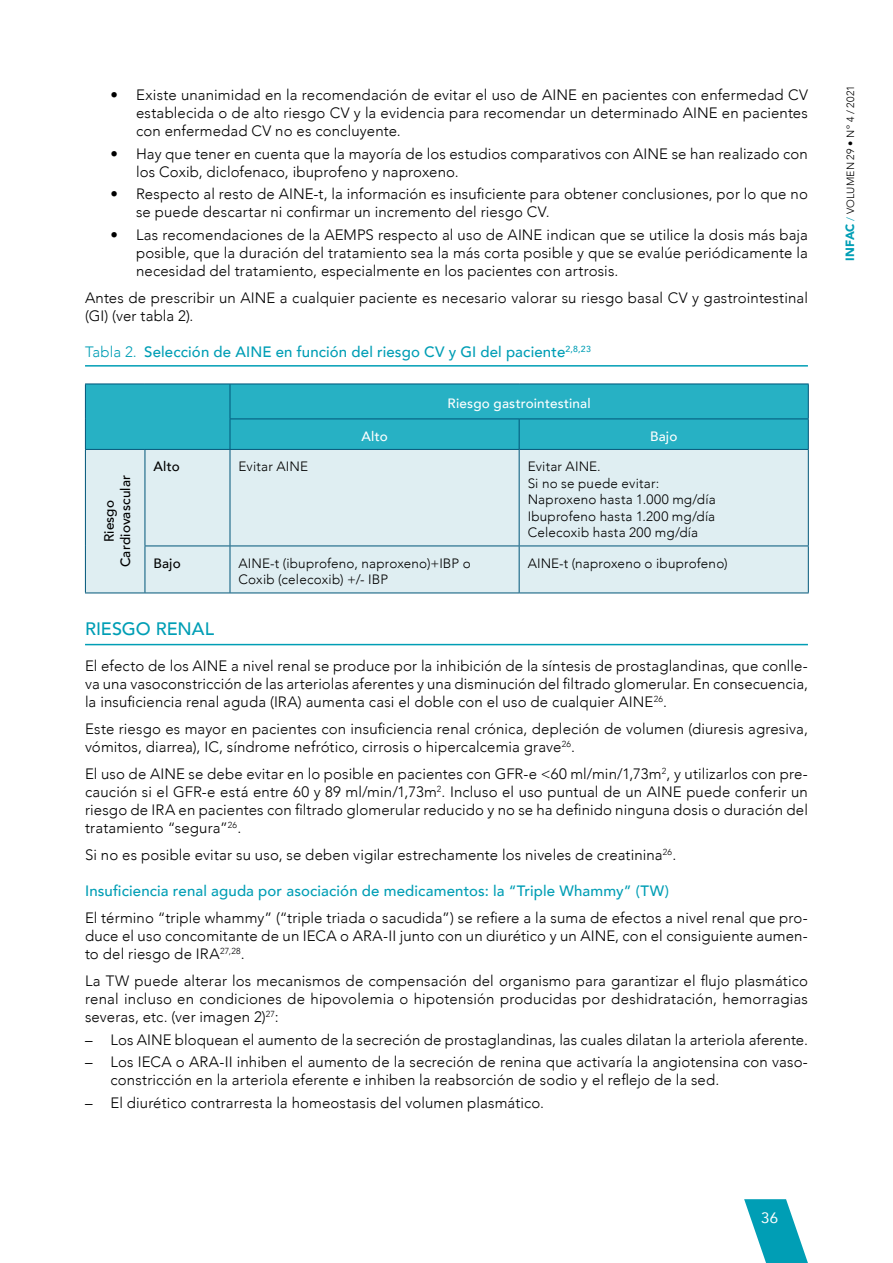
<style>
.page{position:relative;width:893px;height:1263px;background:#fff}
.page>*{position:absolute;margin:0;border:0;box-sizing:border-box;transform-origin:0 0}
.Titulo2{font:500 18px "Avenir";color:#009eb5}
.Texto_general{font:300 15px/18px "Avenir";letter-spacing:.01em;color:#000;text-align:justify}
.Titulo3{font:500 15px "Avenir";letter-spacing:.01em;color:#009eb5}
.TABLA_titulo{font:500 15px "Avenir";letter-spacing:.01em;color:#009eb5}
.t1{font:15px "Avenir";color:#fff}
.TABLA_texto{font:300 13.5px/16.5px "Avenir";letter-spacing:.015em;color:#000}
.TABLA_cabecera{font:500 13.5px "Avenir";letter-spacing:.015em;color:#fff}
.TABLA_texto-2{font:500 13.5px/16.5px "Avenir";letter-spacing:.015em;color:#000;text-align:center}
.t2{font:300 10.5px "Avenir";letter-spacing:.02em;color:#000}
.s1{font-weight:300}
.s2{font-weight:900;font-size:12px;color:#009eb5}
.s3{color:#009eb5}
</style>
<div class="page">
<hr style="left:85px;top:365px;width:723px;height:2px;background:#009eb5">
<hr style="left:85px;top:644px;width:723px;height:1px;background:#009eb5">
<div style="left:86px;top:385px;width:722px;height:64px;background:#27b1c4"></div>
<div style="left:86px;top:450px;width:722px;height:143px;background:#dfeef2"></div>
<hr style="left:85px;top:384px;width:60px;height:1px;background:#005679">
<hr style="left:85px;top:384px;width:1px;height:35px;background:#005679">
<hr style="left:145px;top:384px;width:85px;height:1px;background:#005679">
<hr style="left:230px;top:384px;width:289px;height:1px;background:#005679">
<hr style="left:230px;top:384px;width:1px;height:34px;background:#005679">
<hr style="left:519px;top:384px;width:290px;height:1px;background:#005679">
<hr style="left:808px;top:384px;width:1px;height:34px;background:#005679">
<hr style="left:85px;top:419px;width:1px;height:30px;background:#005679">
<hr style="left:230px;top:418px;width:289px;height:1px;background:#005679">
<hr style="left:230px;top:419px;width:1px;height:30px;background:#005679">
<hr style="left:519px;top:418px;width:290px;height:1px;background:#005679">
<hr style="left:519px;top:419px;width:1px;height:30px;background:#005679">
<hr style="left:808px;top:419px;width:1px;height:30px;background:#005679">
<hr style="left:85px;top:449px;width:60px;height:1px;background:#005679">
<hr style="left:85px;top:450px;width:1px;height:96px;background:#005679">
<hr style="left:145px;top:449px;width:85px;height:1px;background:#005679">
<hr style="left:145px;top:450px;width:1px;height:96px;background:#005679">
<hr style="left:230px;top:449px;width:289px;height:1px;background:#005679">
<hr style="left:230px;top:450px;width:1px;height:96px;background:#005679">
<hr style="left:519px;top:449px;width:290px;height:1px;background:#005679">
<hr style="left:519px;top:450px;width:1px;height:96px;background:#005679">
<hr style="left:808px;top:450px;width:1px;height:96px;background:#005679">
<hr style="left:85px;top:546px;width:1px;height:47px;background:#005679">
<hr style="left:145px;top:546px;width:85px;height:1px;background:#005679">
<hr style="left:145px;top:546px;width:1px;height:47px;background:#005679">
<hr style="left:230px;top:546px;width:289px;height:1px;background:#005679">
<hr style="left:230px;top:546px;width:1px;height:47px;background:#005679">
<hr style="left:519px;top:546px;width:290px;height:1px;background:#005679">
<hr style="left:519px;top:546px;width:1px;height:47px;background:#005679">
<hr style="left:808px;top:546px;width:1px;height:47px;background:#005679">
<hr style="left:85px;top:593px;width:60px;height:1px;background:#005679">
<hr style="left:145px;top:593px;width:85px;height:1px;background:#005679">
<hr style="left:230px;top:593px;width:289px;height:1px;background:#005679">
<hr style="left:519px;top:593px;width:290px;height:1px;background:#005679">
<svg style="left:744px;top:1199px;width:64px;height:64px"></svg>
<p class="Texto_general" style="left:136px;top:86px;width:673px;text-indent:-26px">• Existe unanimidad en la recomendación de evitar el uso de AINE en pacientes con enfermedad CV establecida o de alto riesgo CV y la evidencia para recomendar un determinado AINE en pacientes con enfermedad CV no es concluyente.</p>
<p class="Texto_general" style="left:136px;top:144px;width:673px;text-indent:-26px">• Hay que tener en cuenta que la mayoría de los estudios comparativos con AINE se han realizado con los Coxib, diclofenaco, ibuprofeno y naproxeno.</p>
<p class="Texto_general" style="left:136px;top:185px;width:673px;text-indent:-26px">• Respecto al resto de AINE-t, la información es insuficiente para obtener conclusiones, por lo que no se puede descartar ni confirmar un incremento del riesgo CV.</p>
<p class="Texto_general" style="left:136px;top:225px;width:673px;text-indent:-26px">• Las recomendaciones de la AEMPS respecto al uso de AINE indican que se utilice la dosis más baja posible, que la duración del tratamiento sea la más corta posible y que se evalúe periódicamente la necesidad del tratamiento, especialmente en los pacientes con artrosis.</p>
<p class="Texto_general" style="left:85px;top:288px;width:724px">Antes de prescribir un AINE a cualquier paciente es necesario valorar su riesgo basal CV y gastrointestinal (GI) (ver tabla 2).</p>
<p class="TABLA_titulo" style="left:85px;top:338px;width:507px"><span class="s1">Tabla 2.</span> Selección de AINE en función del riesgo CV y GI del paciente<sup>2,8,23</sup></p>
<p class="TABLA_cabecera" style="left:448px;top:392px;width:145px">Riesgo gastrointestinal</p>
<p class="TABLA_cabecera" style="left:361px;top:424px;width:28px">Alto</p>
<p class="TABLA_cabecera" style="left:650px;top:424px;width:29px">Bajo</p>
<p class="TABLA_texto-2" style="left:100px;top:567px;width:94px;rotate:-90deg">Riesgo<br>Cardiovascular</p>
<p class="TABLA_texto-2" style="left:153px;top:458px;width:28px">Alto</p>
<p class="TABLA_texto" style="left:238px;top:458px;width:71px">Evitar AINE</p>
<p class="TABLA_texto" style="left:528px;top:458px;width:75px">Evitar AINE.</p>
<p class="TABLA_texto" style="left:528px;top:475px;width:133px">Si no se puede evitar:</p>
<p class="TABLA_texto" style="left:528px;top:491px;width:190px">Naproxeno hasta 1.000 mg/día</p>
<p class="TABLA_texto" style="left:528px;top:508px;width:189px">Ibuprofeno hasta 1.200 mg/día</p>
<p class="TABLA_texto" style="left:528px;top:524px;width:172px">Celecoxib hasta 200 mg/día</p>
<p class="TABLA_texto-2" style="left:153px;top:554px;width:29px">Bajo</p>
<p class="TABLA_texto" style="left:238px;top:555px;width:234px">AINE-t (ibuprofeno, naproxeno)+IBP o<br>Coxib (celecoxib) +/- IBP</p>
<p class="TABLA_texto" style="left:528px;top:555px;width:202px">AINE-t (naproxeno o ibuprofeno)</p>
<p class="Titulo2" style="left:85px;top:613px;width:130px">RIESGO RENAL</p>
<p class="Texto_general" style="left:85px;top:657px;width:724px">El efecto de los AINE a nivel renal se produce por la inhibición de la síntesis de prostaglandinas, que conlle&shy;va una vasoconstricción de las arteriolas aferentes y una disminución del filtrado glomerular. En consecuencia, la insuficiencia renal aguda (IRA) aumenta casi el doble con el uso de cualquier AINE<sup>26</sup>.</p>
<p class="Texto_general" style="left:85px;top:720px;width:724px">Este riesgo es mayor en pacientes con insuficiencia renal crónica, depleción de volumen (diuresis agresiva, vómitos, diarrea), IC, síndrome nefrótico, cirrosis o hipercalcemia grave<sup>26</sup>.</p>
<p class="Texto_general" style="left:85px;top:765px;width:724px">El uso de AINE se debe evitar en lo posible en pacientes con GFR-e &lt;60 ml/min/1,73m<sup>2</sup>, y utilizarlos con pre&shy;caución si el GFR-e está entre 60 y 89 ml/min/1,73m<sup>2</sup>. Incluso el uso puntual de un AINE puede conferir un riesgo de IRA en pacientes con filtrado glomerular reducido y no se ha definido ninguna dosis o duración del tratamiento “segura”<sup>26</sup>.</p>
<p class="Texto_general" style="left:85px;top:846px;width:593px">Si no es posible evitar su uso, se deben vigilar estrechamente los niveles de creatinina<sup>26</sup>.</p>
<p class="Titulo3" style="left:85px;top:878px;width:585px">Insuficiencia renal aguda por asociación de medicamentos: la “Triple Whammy” (TW)</p>
<p class="Texto_general" style="left:85px;top:909px;width:724px">El término “triple whammy” (“triple triada o sacudida”) se refiere a la suma de efectos a nivel renal que pro&shy;duce el uso concomitante de un IECA o ARA-II junto con un diurético y un AINE, con el consiguiente aumen&shy;to del riesgo de IRA<sup>27,28</sup>.</p>
<p class="Texto_general" style="left:85px;top:972px;width:724px">La TW puede alterar los mecanismos de compensación del organismo para garantizar el flujo plasmático renal incluso en condiciones de hipovolemia o hipotensión producidas por deshidratación, hemorragias severas, etc. (ver imagen 2)<sup>27</sup>:</p>
<p class="Texto_general" style="left:85px;top:1031px;width:724px">– Los AINE bloquean el aumento de la secreción de prostaglandinas, las cuales dilatan la arteriola aferente.</p>
<p class="Texto_general" style="left:111px;top:1053px;width:699px;text-indent:-26px">– Los IECA o ARA-II inhiben el aumento de la secreción de renina que activaría la angiotensina con vaso&shy;constricción en la arteriola eferente e inhiben la reabsorción de sodio y el reflejo de la sed.</p>
<p class="Texto_general" style="left:85px;top:1094px;width:461px">– El diurético contrarresta la homeostasis del volumen plasmático.</p>
<p class="t2" style="left:844px;top:261px;width:177px;rotate:-90deg"><span class="s2">INFAC</span> <span class="s3">/</span> VOLUMEN 29 • Nº 4 / 2021</p>
<p class="t1" style="left:761px;top:1206px;width:18px">36</p>
</div>
